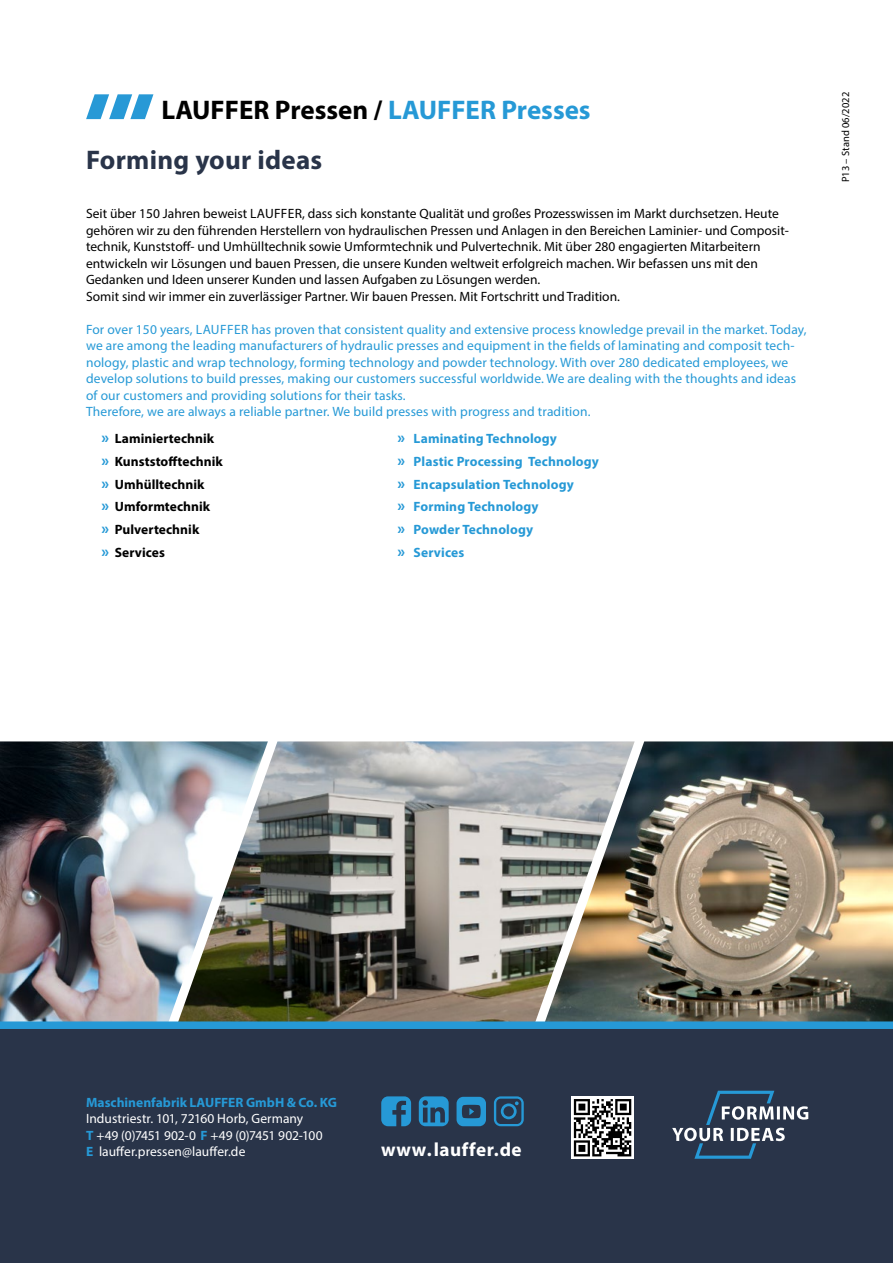
<style>
.page{position:relative;width:893px;height:1263px;background:#fff}
.page>*{position:absolute;margin:0;border:0;box-sizing:border-box;transform-origin:0 0}
.t1{font:700 27px/49.5px "Myriad Pro";color:#293449}
.t2{font:700 19.2px "Myriad Pro";letter-spacing:.03em;color:#fff}
.t3{font:13.5px/16.5px "Myriad Pro";color:#000}
.t4{font:13.5px/16.5px "Myriad Pro";letter-spacing:.01em;color:#2699d6}
.t5{font:700 13.5px/23px "Myriad Pro";letter-spacing:.01em;color:#2699d6}
.t6{font:13.5px/16.2px "Myriad Pro";color:#fff}
.t7{font:700 13.5px/23px "Myriad Pro";letter-spacing:.005em;color:#000}
.t8{font:10.5px "Myriad Pro";letter-spacing:.005em;color:#000}
.s1{color:#000}
.s2{color:#2699d6}
.s3{font-size:16.5px;color:#2699d6}
.s4{font-size:16.5px}
.s5{font-weight:700;color:#2699d6}
</style>
<div class="page">
<img style="left:268px;top:741px;width:267px;height:280px">
<img style="left:535px;top:741px;width:358px;height:280px">
<img style="left:0;top:741px;width:268px;height:280px">
<div style="left:0;top:1027px;width:893px;height:236px;background:#293449"></div>
<div style="left:572px;top:1097px;width:62px;height:62px;background:linear-gradient(to right,#fff,#fff)"></div>
<svg style="left:574px;top:1099px;width:57px;height:57px"></svg>
<svg style="left:381px;top:1096px;width:30px;height:30px"></svg>
<svg style="left:419px;top:1096px;width:30px;height:30px"></svg>
<svg style="left:494px;top:1096px;width:30px;height:30px"></svg>
<svg style="left:457px;top:1097px;width:29px;height:29px"></svg>
<svg style="left:672px;top:1091px;width:136px;height:68px"></svg>
<div style="left:0;top:1021px;width:893px;height:8px;background:#2699d6"></div>
<img style="left:86px;top:94px;width:44px;height:25px">
<img style="left:130px;top:94px;width:23px;height:25px">
<h1 class="t1" style="left:86px;top:84px;width:506px;text-indent:75px"><span class="s1">LAUFFER Pressen /</span> <span class="s2">LAUFFER Presses<br></span>Forming your ideas</h1>
<p class="t3" style="left:86px;top:205px;width:704px">Seit über 150 Jahren beweist LAUFFER, dass sich konstante Qualität und großes Prozesswissen im Markt durchsetzen. Heute gehören wir zu den führenden Herstellern von hydraulischen Pressen und Anlagen in den Bereichen Laminier- und Composit&shy;technik, Kunststoff- und Umhülltechnik sowie Umformtechnik und Pulvertechnik. Mit über 280 engagierten Mitarbeitern entwickeln wir Lösungen und bauen Pressen, die unsere Kunden weltweit erfolgreich machen. Wir befassen uns mit den Gedanken und Ideen unserer Kunden und lassen Aufgaben zu Lösungen werden.<br>Somit sind wir immer ein zuverlässiger Partner. Wir bauen Pressen. Mit Fortschritt und Tradition.</p>
<p class="t4" style="left:86px;top:321px;width:722px">For over 150 years, LAUFFER has proven that consistent quality and extensive process knowledge prevail in the market. Today, we are among the leading manufacturers of hydraulic presses and equipment in the fields of laminating and composit tech&shy;nology, plastic and wrap technology, forming technology and powder technology. With over 280 dedicated employees, we develop solutions to build presses, making our customers successful worldwide. We are dealing with the thoughts and ideas of our customers and providing solutions for their tasks.<br>Therefore, we are always a reliable partner. We build presses with progress and tradition.</p>
<p class="t7" style="left:102px;top:426px;width:123px"><span class="s3">»</span> Laminiertechnik <span class="s3">»</span> Kunststofftechnik <span class="s3">»</span> Umhülltechnik<br><span class="s3">»</span> Umformtechnik<br><span class="s3">»</span> Pulvertechnik<br><span class="s3">»</span> Services</p>
<p class="t5" style="left:397px;top:426px;width:203px"><span class="s4">»</span> Laminating Technology<br><span class="s4">»</span> Plastic Processing Technology <span class="s4">»</span> Encapsulation Technology<br><span class="s4">»</span> Forming Technology<br><span class="s4">»</span> Powder Technology<br><span class="s4">»</span> Services</p>
<p class="t8" style="left:839px;top:182px;width:92px;rotate:-90deg">P13 – Stand 06/2022</p>
<p class="t5" style="left:86px;top:1091px;width:252px">Maschinenfabrik LAUFFER GmbH &amp; Co. KG</p>
<p class="t6" style="left:86px;top:1110px;width:238px">Industriestr. 101, 72160 Horb, Germany<br><span class="s5">T</span> +49 (0)7451 902-0 <span class="s5">F</span> +49 (0)7451 902-100<br><span class="s5">E</span> lauffer.pressen@lauffer.de</p>
<h2 class="t2" style="left:381px;top:1137px;width:142px">www.lauffer.de</h2>
</div>
